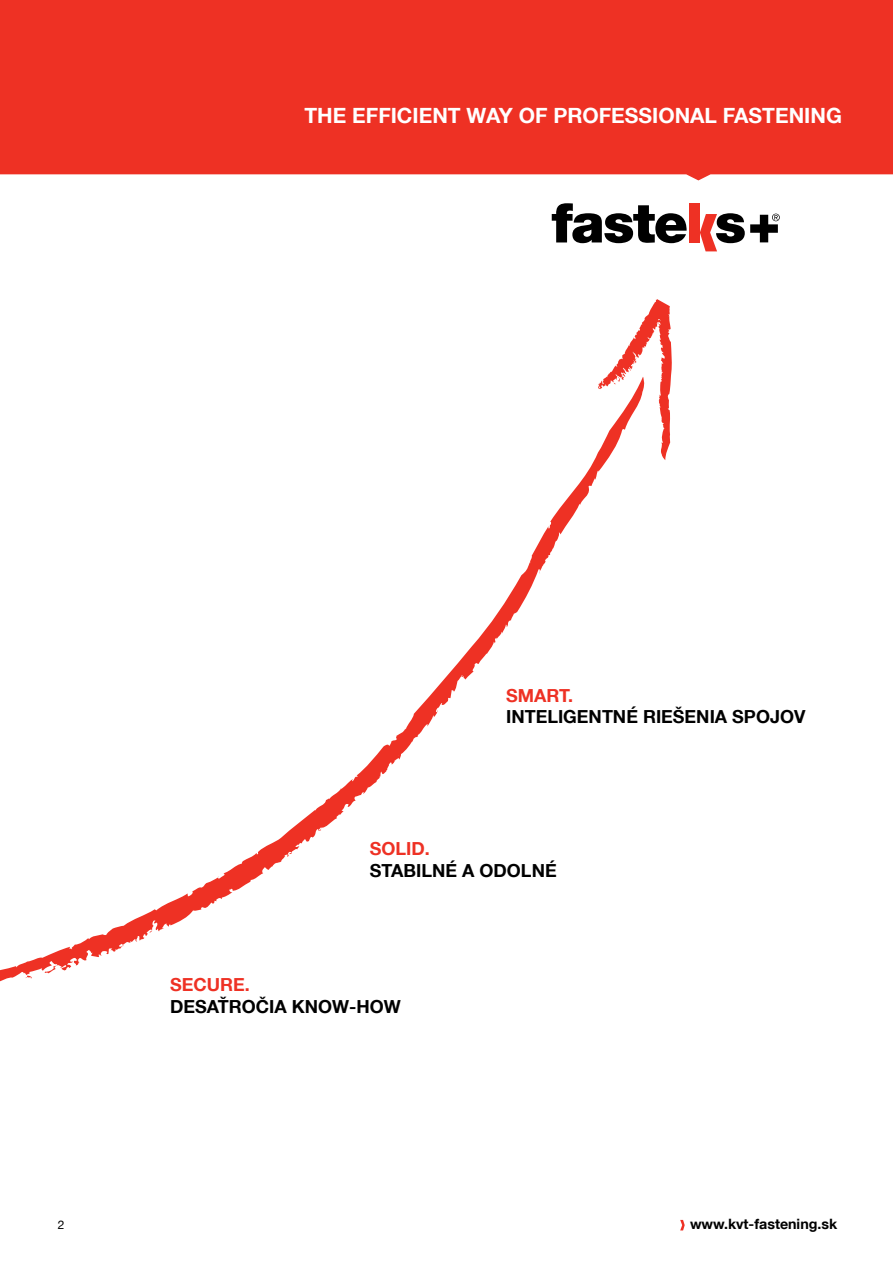
<style>
.page{position:relative;width:893px;height:1263px;background:#fff}
.page>*{position:absolute;margin:0;border:0;box-sizing:border-box;transform-origin:0 0}
.t1{font:700 21px "Helvetica Neue LT Com";color:#fff}
.t2{font:700 18px "Helvetica Neue LT Com";color:#000}
.t3{font:700 18px "Helvetica Neue LT Com";color:#ee3124}
.t4{font:700 14.25px "Helvetica Neue LT Com";color:#000}
.t5{font:12px "Helvetica Neue LT Com";color:#000}
</style>
<div class="page">
<svg style="left:680px;top:1220px;width:5px;height:10px"></svg>
<div style="left:0;top:0;width:893px;height:180px;background:#ee3124"></div>
<svg style="left:0;top:472px;width:598px;height:510px"></svg>
<svg style="left:587px;top:299px;width:85px;height:173px"></svg>
<svg style="left:552px;top:203px;width:135px;height:40px"></svg>
<div style="left:689px;top:203px;width:11px;height:39px;background:#ee3124"></div>
<svg style="left:700px;top:213px;width:80px;height:38px"></svg>
<p class="t1" style="left:304px;top:103px;width:278px">TH E EFFICIENT WAY OF PROFE</p>
<p class="t1" style="left:625px;top:103px;width:219px">SSIONAL FASTENING</p>
<p class="t3" style="left:506px;top:684px;width:69px">SMART.</p>
<p class="t2" style="left:506px;top:706px;width:301px">INTELIGENTNÉ RIEŠENIA SPOJOV</p>
<p class="t3" style="left:370px;top:837px;width:62px">SOLID.</p>
<p class="t2" style="left:370px;top:859px;width:188px">STABILNÉ A ODOLNÉ</p>
<p class="t3" style="left:170px;top:973px;width:81px">SECURE.</p>
<p class="t2" style="left:170px;top:995px;width:232px">DESAŤROČIA KNOW-HOW</p>
<p class="t5" style="left:58px;top:1217px;width:8px">2</p>
<p class="t4" style="left:690px;top:1215px;width:149px">WWW.KVT-FASTENING.SK</p>
</div>
